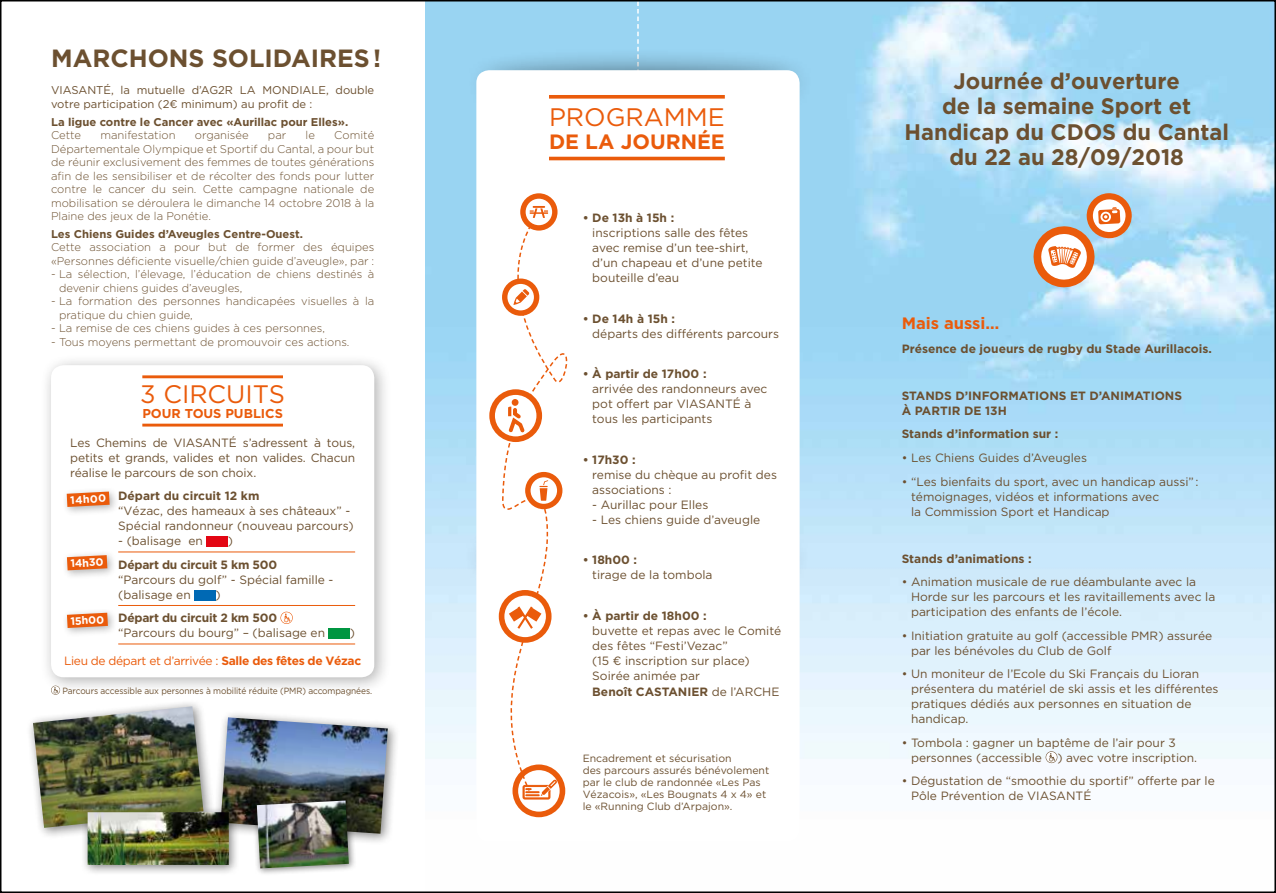
<style>
.page{position:relative;width:1276px;height:893px;background:#fff}
.page>*{position:absolute;margin:0;border:0;box-sizing:border-box;transform-origin:0 0}
.t1{font:25.35px "Gotham";color:#ea5b0b}
.t2{font:700 24.9px "Gotham";color:#6c5030}
.t3{font:700 22.5px/25.5px "Gotham";color:#6c5030;text-align:center}
.t4{font:700 20.7px "Gotham";color:#ea5b0b}
.t5{font:700 16.5px "Gotham";color:#ea5b0b}
.t6{font:700 12.9px "Gotham";color:#ea5b0b}
.t7{font:12px/15px "Gotham";color:#6c5030}
.t8{font:700 12px/15px "Gotham";color:#6c5030}
.t9{font:12px "Gotham";letter-spacing:-.03em;color:#ea5b0b}
.t10{font:700 12px "Gotham";letter-spacing:-.02em;color:#6c5030}
.t11{font:300 11.25px/13.5px "Gotham";color:#6c5030}
.t12{font:700 11.25px "Gotham";color:#6c5030}
.t13{font:11.25px/13.5px "Gotham";color:#6c5030}
.t14{font:700 10.8px "Gotham";color:#fff}
.t15{font:10.5px/12px "Gotham";color:#6c5030}
.t16{font:9px "Gotham";letter-spacing:-.01em;color:#6c5030;scale:.93 1}
.s1{font-weight:700}
.s2{font-weight:400}
</style>
<div class="page">
<svg style="left:637px;top:3px;width:2px;height:44px"></svg>
<div style="left:25px;top:699px;width:191px;height:141px;background:#000;opacity:.5"></div>
<img style="left:33px;top:706px;width:170px;height:122px">
<div style="left:213px;top:710px;width:187px;height:136px;background:#000;opacity:.5"></div>
<img style="left:221px;top:717px;width:167px;height:117px">
<div style="left:252px;top:796px;width:105px;height:81px;background:#000;opacity:.5"></div>
<img style="left:257px;top:800px;width:92px;height:68px">
<div style="left:81px;top:805px;width:159px;height:71px;background:#000;opacity:.5"></div>
<img style="left:88px;top:812px;width:141px;height:53px">
<div style="left:461px;top:521px;width:352px;height:72px;background:#c8e8fa"></div>
<div style="left:464px;top:47px;width:352px;height:72px;background:#000;opacity:.5"></div>
<div style="left:476px;top:70px;width:323px;height:772px;background:#fff;border-radius:13px"></div>
<svg style="left:1045px;top:751px;width:13px;height:13px"></svg>
<hr style="left:549px;top:157px;width:176px;height:3px;background:#ea5b0b">
<svg style="left:549px;top:95px;width:176px;height:4px"></svg>
<svg style="left:489px;top:193px;width:79px;height:624px"></svg>
<svg style="left:1032px;top:193px;width:100px;height:96px"></svg>
<div style="left:40px;top:354px;width:351px;height:341px;background:#000;opacity:.3"></div>
<div style="left:51px;top:365px;width:323px;height:312px;background:#fff;border-radius:13px"></div>
<svg style="left:51px;top:685px;width:9px;height:10px"></svg>
<hr style="left:142px;top:424px;width:141px;height:3px;background:#ea5b0b">
<hr style="left:142px;top:375px;width:141px;height:3px;background:#ea5b0b">
<hr style="left:118px;top:552px;width:237px;height:1px;background:#ea5b0b">
<hr style="left:118px;top:605px;width:237px;height:1px;background:#ea5b0b">
<hr style="left:118px;top:644px;width:237px;height:1px;background:#ea5b0b">
<div style="left:206px;top:536px;width:22px;height:11px;background:#e30613"></div>
<div style="left:194px;top:590px;width:22px;height:10px;background:#0069b4"></div>
<svg style="left:280px;top:611px;width:13px;height:13px"></svg>
<div style="left:329px;top:628px;width:21px;height:11px;background:#009641"></div>
<svg style="left:65px;top:490px;width:51px;height:23px"></svg>
<svg style="left:65px;top:551px;width:56px;height:25px"></svg>
<svg style="left:65px;top:605px;width:54px;height:29px"></svg>
<h2 class="t2" style="left:51px;top:44px;width:331px">MARCHONS SOLIDAIRES!</h2>
<p class="t13" style="left:51px;top:84px;width:325px">VIASANTÉ, la mutuelle d’AG2R LA MONDIALE, double votre participation (2¤ minimum) au profit de :</p>
<p class="t12" style="left:51px;top:115px;width:299px">La ligue contre le Cancer avec «Aurillac pour Elles».</p>
<p class="t11" style="left:51px;top:128px;width:32px">Cette</p>
<p class="t11" style="left:100px;top:128px;width:77px">manifestation</p>
<p class="t11" style="left:195px;top:128px;width:55px">organisée</p>
<p class="t11" style="left:268px;top:128px;width:20px">par</p>
<p class="t11" style="left:306px;top:128px;width:11px">le</p>
<p class="t11" style="left:51px;top:128px;width:325px;text-align:justify;text-indent:283px">Comité Départementale Olympique et Sportif du Cantal, a pour but de réunir exclusivement des femmes de toutes générations afin de les sensibiliser et de récolter des fonds pour lutter contre le cancer du sein. Cette campagne nationale de mobilisation se déroulera le dimanche 14 octobre 2018 à la Plaine des jeux de la Ponétie.</p>
<p class="t12" style="left:51px;top:227px;width:253px">Les Chiens Guides d’Aveugles Centre-Ouest.</p>
<p class="t11" style="left:51px;top:241px;width:325px">Cette association a pour but de former des équipes «Personnes déficiente visuelle/chien guide d’aveugle», par :</p>
<p class="t11" style="left:59px;top:268px;width:317px;text-indent:-8px">- La sélection, l’élevage, l’éducation de chiens destinés à devenir chiens guides d’aveugles,</p>
<p class="t11" style="left:59px;top:295px;width:317px;text-indent:-8px">- La formation des personnes handicapées visuelles à la pratique du chien guide,</p>
<p class="t11" style="left:51px;top:322px;width:275px">- La remise de ces chiens guides à ces personnes,</p>
<p class="t11" style="left:51px;top:335px;width:300px">- Tous moyens permettant de promouvoir ces actions.</p>
<h1 class="t1" style="left:140px;top:380px;width:146px">3 CIRCUITS</h1>
<p class="t6" style="left:142px;top:406px;width:142px">POUR TOUS PUBLICS</p>
<p class="t7" style="left:70px;top:435px;width:286px;text-align:justify">Les Chemins de VIASANTÉ s’adressent à tous, petits et grands, valides et non valides. Chacun réalise le parcours de son choix.</p>
<p class="t14" style="left:70px;top:494px;width:37px;rotate:-3deg">14h00</p>
<p class="t14" style="left:70px;top:557px;width:34px;rotate:-3deg">14h30</p>
<p class="t14" style="left:70px;top:615px;width:35px;rotate:-3deg">15h00</p>
<p class="t8" style="left:118px;top:488px;width:143px">Départ du circuit 12 km</p>
<p class="t7" style="left:118px;top:503px;width:237px">“Vézac, des hameaux à ses châteaux” -<br>Spécial randonneur (nouveau parcours)</p>
<p class="t7" style="left:118px;top:533px;width:86px">- (balisage en</p>
<p class="t7" style="left:228px;top:533px;width:7px">)</p>
<p class="t10" style="left:118px;top:557px;width:160px">Départ du circuit 5 km 500</p>
<p class="t7" style="left:118px;top:572px;width:217px">“Parcours du golf” - Spécial famille - (balisage en</p>
<p class="t7" style="left:216px;top:587px;width:7px">)</p>
<p class="t10" style="left:118px;top:611px;width:160px">Départ du circuit 2 km 500</p>
<p class="t7" style="left:118px;top:625px;width:208px">“Parcours du bourg” – (balisage en</p>
<p class="t7" style="left:350px;top:625px;width:7px">)</p>
<p class="t9" style="left:64px;top:654px;width:299px">Lieu de départ et d’arrivée : <span class="s1">Salle des fêtes de Vézac</span></p>
<p class="t16" style="left:62px;top:686px;width:334px">Parcours accessible aux personnes à mobilité réduite (PMR) accompagnées.</p>
<h1 class="t1" style="left:549px;top:103px;width:177px">PROGRAMME</h1>
<h3 class="t4" style="left:549px;top:129px;width:177px">DE LA JOURNÉE</h3>
<p class="t8" style="left:583px;top:210px;width:93px">• De 13h à 15h :</p>
<p class="t7" style="left:592px;top:225px;width:172px">inscriptions salle des fêtes avec remise d’un tee-shirt, d’un chapeau et d’une petite bouteille d’eau</p>
<p class="t8" style="left:583px;top:310px;width:94px">• De 14h à 15h :</p>
<p class="t7" style="left:592px;top:326px;width:188px">départs des différents parcours</p>
<p class="t8" style="left:583px;top:366px;width:125px">• À partir de 17h00 :</p>
<p class="t7" style="left:592px;top:381px;width:177px">arrivée des randonneurs avec pot offert par VIASANTÉ à tous les participants</p>
<p class="t8" style="left:583px;top:451px;width:54px">• 17h30 :</p>
<p class="t7" style="left:592px;top:467px;width:186px">remise du chèque au profit des associations :</p>
<p class="t7" style="left:592px;top:497px;width:117px">- Aurillac pour Elles</p>
<p class="t7" style="left:592px;top:512px;width:169px">- Les chiens guide d’aveugle</p>
<p class="t8" style="left:583px;top:552px;width:56px">• 18h00 :</p>
<p class="t7" style="left:592px;top:567px;width:122px">tirage de la tombola</p>
<p class="t8" style="left:583px;top:607px;width:125px">• À partir de 18h00 :</p>
<p class="t7" style="left:592px;top:623px;width:190px">buvette et repas avec le Comité des fêtes “Festi’Vezac”<br>(15 ¤ inscription sur place)<br>Soirée animée par</p>
<p class="t8" style="left:592px;top:684px;width:189px">Benoît CASTANIER <span class="s2">de l’ARCHE</span></p>
<p class="t15" style="left:583px;top:752px;width:188px">Encadrement et sécurisation<br>des parcours assurés bénévolement par le club de randonnée «Les Pas<br>Vézacois», «Les Bougnats 4 x 4» et le «Running Club d’Arpajon».</p>
<h3 class="t3" style="left:904px;top:68px;width:326px">Journée d’ouverture<br>de la semaine Sport et<br>Handicap du CDOS du Cantal du 22 au 28/09/2018</h3>
<h3 class="t5" style="left:901px;top:314px;width:99px">Mais aussi…</h3>
<p class="t8" style="left:901px;top:341px;width:312px">Présence de joueurs de rugby du Stade Aurillacois.</p>
<p class="t8" style="left:901px;top:388px;width:282px">STANDS D’INFORMATIONS ET D’ANIMATIONS<br>À PARTIR DE 13H</p>
<p class="t8" style="left:901px;top:426px;width:158px">Stands d’information sur :</p>
<p class="t7" style="left:901px;top:450px;width:187px">• Les Chiens Guides d’Aveugles</p>
<p class="t7" style="left:911px;top:474px;width:289px;text-indent:-9px">• “Les bienfaits du sport, avec un handicap aussi” : témoignages, vidéos et informations avec<br>la Commission Sport et Handicap</p>
<p class="t8" style="left:901px;top:550px;width:132px">Stands d’animations :</p>
<p class="t7" style="left:911px;top:574px;width:306px;text-indent:-9px">• Animation musicale de rue déambulante avec la<br>Horde sur les parcours et les ravitaillements avec la participation des enfants de l’école.</p>
<p class="t7" style="left:911px;top:628px;width:303px;text-indent:-9px">• Initiation gratuite au golf (accessible PMR) assurée par les bénévoles du Club de Golf</p>
<p class="t7" style="left:911px;top:666px;width:309px;text-indent:-9px">• Un moniteur de l’Ecole du Ski Français du Lioran présentera du matériel de ski assis et les différentes pratiques dédiés aux personnes en situation de handicap.</p>
<p class="t7" style="left:911px;top:735px;width:266px;text-indent:-9px">• Tombola : gagner un baptême de l’air pour 3 personnes (accessible</p>
<p class="t7" style="left:1057px;top:750px;width:141px">) avec votre inscription.</p>
<p class="t7" style="left:911px;top:773px;width:305px;text-indent:-9px">• Dégustation de “smoothie du sportif” offerte par le<br>Pôle Prévention de VIASANTÉ</p>
</div>
